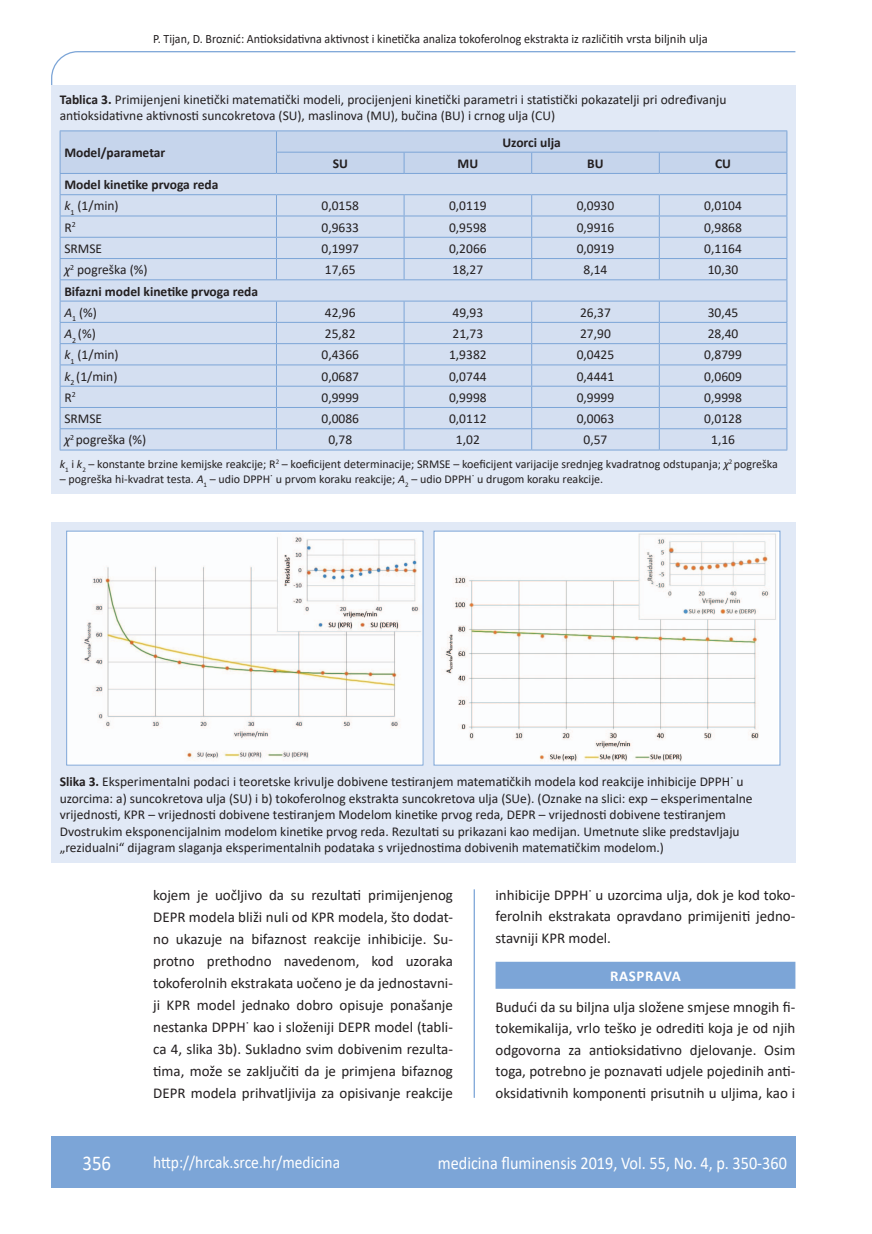
<style>
.page{position:relative;width:872px;height:1234px;background:#fff}
.page>*{position:absolute;margin:0;border:0;box-sizing:border-box;transform-origin:0 0}
.t1{font:21px "Calibri";color:#fff;scale:.9 1}
.t2{font:18px "Calibri";color:#fff;scale:.9 1}
.t3{font:17.25px "Calibri";color:#fff;scale:.9 1}
.osnovni_tekst{font:15px/22px "Calibri";color:#231f20;text-align:justify}
.naslov_ruler{font:700 15px "Calibri";letter-spacing:.04em;color:#fff}
.potpis_slika{font:13.5px/16.5px "Calibri";color:#231f20}
.tablica{font:13.5px "Calibri";color:#231f20}
.tablica-2{font:700 13.5px "Calibri";color:#231f20}
.glava{font:12.75px "Calibri";color:#231f20;scale:.94 1}
.legenda{font:12px "Calibri";color:#231f20}
.s1{font-weight:700}
.s2{font-style:italic}
</style>
<div class="page">
<svg style="left:51px;top:51px;width:745px;height:275px"></svg>
<hr style="left:473px;top:889px;width:2px;height:208px;background:#7ca5d7">
<div style="left:51px;top:1135px;width:744px;height:51px;background:#7ca5d7"></div>
<div style="left:495px;top:961px;width:300px;height:27px;background:#7ca5d7"></div>
<div style="left:51px;top:522px;width:744px;height:340px;background:#e1e9f6"></div>
<img style="left:68px;top:533px;width:353px;height:230px">
<div style="left:66px;top:530px;width:357px;height:235px;border:1px solid #7ca5d7"></div>
<img style="left:436px;top:532px;width:341px;height:231px">
<div style="left:433px;top:530px;width:347px;height:235px;border:1px solid #7ca5d7"></div>
<div style="left:51px;top:85px;width:744px;height:409px;background:#e1e9f6"></div>
<hr style="left:60px;top:130px;width:216px;height:1px;background:#7ca5d7">
<hr style="left:276px;top:130px;width:128px;height:1px;background:#7ca5d7">
<hr style="left:404px;top:130px;width:127px;height:1px;background:#7ca5d7">
<hr style="left:531px;top:130px;width:128px;height:1px;background:#7ca5d7">
<hr style="left:659px;top:130px;width:128px;height:1px;background:#7ca5d7">
<svg style="left:60px;top:131px;width:727px;height:318px"></svg>
<hr style="left:60px;top:449px;width:216px;height:1px;background:#7ca5d7">
<hr style="left:276px;top:449px;width:128px;height:1px;background:#7ca5d7">
<hr style="left:404px;top:449px;width:127px;height:1px;background:#7ca5d7">
<hr style="left:531px;top:449px;width:128px;height:1px;background:#7ca5d7">
<hr style="left:659px;top:449px;width:128px;height:1px;background:#7ca5d7">
<p class="glava" style="left:153px;top:29px;width:592px">P. Tijan, D. Broznić: Antioksidativna aktivnost i kinetička analiza tokoferolnog ekstrakta iz različitih vrsta biljnih ulja</p>
<p class="potpis_slika" style="left:60px;top:91px;width:668px"><span class="s1">Tablica 3.</span> Primijenjeni kinetički matematički modeli, procijenjeni kinetički parametri i statistički pokazatelji pri određivanju antioksidativne aktivnosti suncokretova (SU), maslinova (MU), bučina (BU) i crnog ulja (CU)</p>
<p class="tablica-2" style="left:64px;top:143px;width:102px">Model/parametar</p>
<p class="tablica-2" style="left:502px;top:132px;width:60px">Uzorci ulja</p>
<p class="tablica-2" style="left:333px;top:154px;width:17px">SU</p>
<p class="tablica-2" style="left:457px;top:154px;width:22px">MU</p>
<p class="tablica-2" style="left:587px;top:154px;width:18px">BU</p>
<p class="tablica-2" style="left:715px;top:154px;width:17px">CU</p>
<p class="tablica-2" style="left:64px;top:175px;width:155px">Model kinetike prvoga reda</p>
<p class="tablica" style="left:64px;top:196px;width:56px"><span class="s2">k</span><sub>1</sub> (1/min)</p>
<p class="tablica" style="left:321px;top:196px;width:39px">0,0158</p>
<p class="tablica" style="left:449px;top:196px;width:39px">0,0119</p>
<p class="tablica" style="left:576px;top:196px;width:39px">0,0930</p>
<p class="tablica" style="left:704px;top:196px;width:39px">0,0104</p>
<p class="tablica" style="left:64px;top:218px;width:13px">R<sup>2</sup></p>
<p class="tablica" style="left:321px;top:218px;width:39px">0,9633</p>
<p class="tablica" style="left:449px;top:218px;width:39px">0,9598</p>
<p class="tablica" style="left:576px;top:218px;width:39px">0,9916</p>
<p class="tablica" style="left:704px;top:218px;width:39px">0,9868</p>
<p class="tablica" style="left:64px;top:239px;width:39px">SRMSE</p>
<p class="tablica" style="left:321px;top:239px;width:39px">0,1997</p>
<p class="tablica" style="left:449px;top:239px;width:39px">0,2066</p>
<p class="tablica" style="left:576px;top:239px;width:39px">0,0919</p>
<p class="tablica" style="left:704px;top:239px;width:39px">0,1164</p>
<p class="tablica" style="left:64px;top:260px;width:85px"><span class="s2">χ</span><sup>2</sup> pogreška (%)</p>
<p class="tablica" style="left:325px;top:260px;width:32px">17,65</p>
<p class="tablica" style="left:452px;top:260px;width:32px">18,27</p>
<p class="tablica" style="left:583px;top:260px;width:25px">8,14</p>
<p class="tablica" style="left:707px;top:260px;width:32px">10,30</p>
<p class="tablica-2" style="left:64px;top:281px;width:195px">Bifazni model kinetike prvoga reda</p>
<p class="tablica" style="left:64px;top:303px;width:34px"><span class="s2">A</span><sub>1</sub> (%)</p>
<p class="tablica" style="left:325px;top:303px;width:32px">42,96</p>
<p class="tablica" style="left:452px;top:303px;width:32px">49,93</p>
<p class="tablica" style="left:580px;top:303px;width:32px">26,37</p>
<p class="tablica" style="left:707px;top:303px;width:32px">30,45</p>
<p class="tablica" style="left:64px;top:324px;width:33px"><span class="s2">A</span><sub>2</sub> (%)</p>
<p class="tablica" style="left:325px;top:324px;width:32px">25,82</p>
<p class="tablica" style="left:452px;top:324px;width:32px">21,73</p>
<p class="tablica" style="left:580px;top:324px;width:32px">27,90</p>
<p class="tablica" style="left:707px;top:324px;width:32px">28,40</p>
<p class="tablica" style="left:64px;top:345px;width:56px"><span class="s2">k</span><sub>1</sub> (1/min)</p>
<p class="tablica" style="left:321px;top:345px;width:39px">0,4366</p>
<p class="tablica" style="left:449px;top:345px;width:39px">1,9382</p>
<p class="tablica" style="left:576px;top:345px;width:39px">0,0425</p>
<p class="tablica" style="left:704px;top:345px;width:39px">0,8799</p>
<p class="tablica" style="left:64px;top:366px;width:55px"><span class="s2">k</span><sub>2</sub> (1/min)</p>
<p class="tablica" style="left:321px;top:366px;width:39px">0,0687</p>
<p class="tablica" style="left:449px;top:366px;width:39px">0,0744</p>
<p class="tablica" style="left:576px;top:366px;width:39px">0,4441</p>
<p class="tablica" style="left:704px;top:366px;width:39px">0,0609</p>
<p class="tablica" style="left:64px;top:388px;width:13px">R<sup>2</sup></p>
<p class="tablica" style="left:321px;top:388px;width:39px">0,9999</p>
<p class="tablica" style="left:449px;top:388px;width:39px">0,9998</p>
<p class="tablica" style="left:576px;top:388px;width:39px">0,9999</p>
<p class="tablica" style="left:704px;top:388px;width:39px">0,9998</p>
<p class="tablica" style="left:64px;top:409px;width:39px">SRMSE</p>
<p class="tablica" style="left:321px;top:409px;width:39px">0,0086</p>
<p class="tablica" style="left:449px;top:409px;width:39px">0,0112</p>
<p class="tablica" style="left:576px;top:409px;width:39px">0,0063</p>
<p class="tablica" style="left:704px;top:409px;width:39px">0,0128</p>
<p class="tablica" style="left:64px;top:430px;width:83px"><span class="s2">χ</span><sup>2</sup> pogreška (%)</p>
<p class="tablica" style="left:328px;top:430px;width:25px">0,78</p>
<p class="tablica" style="left:456px;top:430px;width:25px">1,02</p>
<p class="tablica" style="left:583px;top:430px;width:25px">0,57</p>
<p class="tablica" style="left:711px;top:430px;width:25px">1,16</p>
<p class="legenda" style="left:60px;top:455px;width:719px"><span class="s2">k</span><sub>1</sub> i <span class="s2">k</span><sub>2</sub> – konstante brzine kemijske reakcije; R<sup>2</sup> – koeficijent determinacije; SRMSE – koeficijent varijacije srednjeg kvadratnog odstupanja; <span class="s2">χ</span><sup>2</sup> pogreška</p>
<p class="legenda" style="left:60px;top:470px;width:545px">– pogreška hi-kvadrat testa. <span class="s2">A</span><sub>1</sub> – udio DPPH˙ u prvom koraku reakcije; <span class="s2">A</span><sub>2</sub> – udio DPPH˙ u drugom koraku reakcije.</p>
<p class="potpis_slika" style="left:60px;top:773px;width:694px"><span class="s1">Slika 3.</span> Eksperimentalni podaci i teoretske krivulje dobivene testiranjem matematičkih modela kod reakcije inhibicije DPPH˙ u uzorcima: a) suncokretova ulja (SU) i b) tokoferolnog ekstrakta suncokretova ulja (SUe). (Oznake na slici: exp – eksperimentalne vrijednosti, KPR – vrijednosti dobivene testiranjem Modelom kinetike prvog reda, DEPR – vrijednosti dobivene testiranjem Dvostrukim eksponencijalnim modelom kinetike prvog reda. Rezultati su prikazani kao medijan. Umetnute slike predstavljaju „rezidualni“ dijagram slaganja eksperimentalnih podataka s vrijednostima dobivenih matematičkim modelom.)</p>
<p class="osnovni_tekst" style="left:153px;top:883px;width:301px">kojem je uočljivo da su rezultati primijenjenog DEPR modela bliži nuli od KPR modela, što dodat&shy;no ukazuje na bifaznost reakcije inhibicije. Su&shy;protno prethodno navedenom, kod uzoraka tokoferolnih ekstrakata uočeno je da jednostavni&shy;ji KPR model jednako dobro opisuje ponašanje nestanka DPPH˙ kao i složeniji DEPR model (tabli&shy;ca 4, slika 3b). Sukladno svim dobivenim rezulta&shy;tima, može se zaključiti da je primjena bifaznog DEPR modela prihvatljivija za opisivanje reakcije</p>
<p class="osnovni_tekst" style="left:495px;top:883px;width:301px;line-height:21.6px">inhibicije DPPH˙ u uzorcima ulja, dok je kod toko&shy;ferolnih ekstrakata opravdano primijeniti jedno&shy;stavniji KPR model.</p>
<p class="naslov_ruler" style="left:610px;top:964px;width:72px">RASPRAVA</p>
<p class="osnovni_tekst" style="left:495px;top:995px;width:301px;line-height:21.6px">Budući da su biljna ulja složene smjese mnogih fi&shy;tokemikalija, vrlo teško je odrediti koja je od njih odgovorna za antioksidativno djelovanje. Osim toga, potrebno je poznavati udjele pojedinih anti&shy;oksidativnih komponenti prisutnih u uljima, kao i</p>
<p class="t1" style="left:82px;top:1147px;width:33px">356</p>
<p class="t3" style="left:153px;top:1149px;width:209px">http://hrcak.srce.hr/medicina</p>
<p class="t2" style="left:438px;top:1149px;width:389px">medicina fluminensis 2019, Vol. 55, No. 4, p. 350-360</p>
</div>
